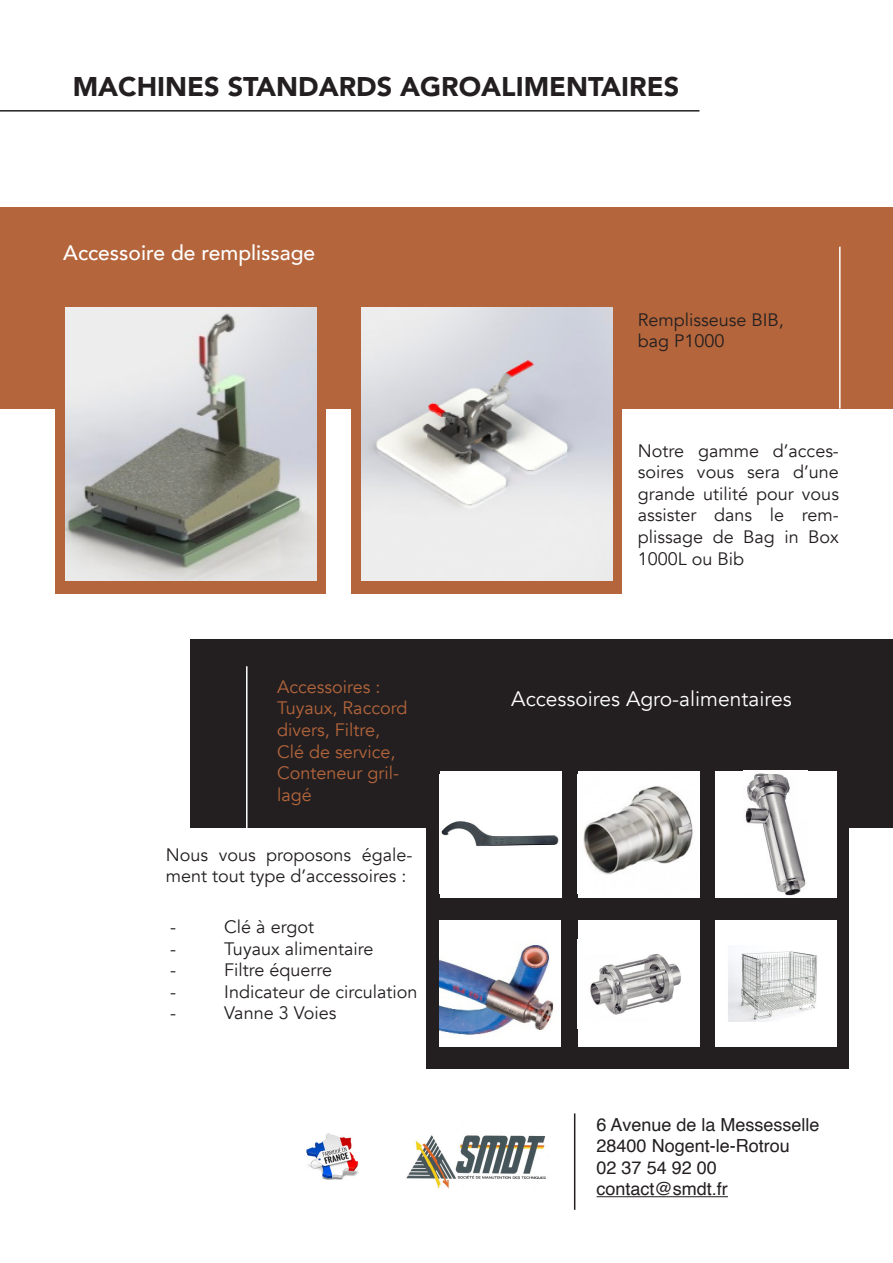
<style>
.page{position:relative;width:893px;height:1263px;background:#fff}
.page>*{position:absolute;margin:0;border:0;box-sizing:border-box;transform-origin:0 0}
.t1{font:900 27px "Avenir";color:#231f20}
.t2{font:21px "Avenir";color:#fff}
.t3{font:500 21px "Avenir";color:#fff}
.t4{font:18px/21.6px "Avenir";color:#231f20;text-align:justify}
.t5{font:18px/21.6px "Avenir";color:#b4653b}
.t6{font:18px "Helvetica";color:#231f20}
</style>
<div class="page">
<div style="left:55px;top:248px;width:270px;height:345px;background:#b4653b"></div>
<div style="left:426px;top:715px;width:423px;height:354px;background:#231f20"></div>
<div style="left:0;top:207px;width:893px;height:202px;background:#b4653b"></div>
<div style="left:190px;top:640px;width:703px;height:188px;background:#231f20"></div>
<hr style="left:0;top:110px;width:699px;height:2px;background:#231f20">
<hr style="left:574px;top:1113px;width:1px;height:97px;background:#231f20">
<div style="left:352px;top:256px;width:270px;height:337px;background:#b4653b"></div>
<img style="left:66px;top:308px;width:250px;height:273px">
<img style="left:362px;top:308px;width:250px;height:273px">
<div style="left:578px;top:771px;width:121px;height:126px;background:#fff"></div>
<img style="left:583px;top:786px;width:110px;height:89px">
<div style="left:440px;top:771px;width:122px;height:126px;background:#fff"></div>
<img style="left:441px;top:821px;width:118px;height:25px">
<div style="left:715px;top:771px;width:122px;height:126px;background:#fff"></div>
<img style="left:745px;top:773px;width:61px;height:123px">
<div style="left:578px;top:921px;width:121px;height:126px;background:#fff"></div>
<div style="left:439px;top:921px;width:121px;height:126px;background:#fff"></div>
<img style="left:440px;top:944px;width:114px;height:91px">
<img style="left:590px;top:953px;width:91px;height:62px">
<div style="left:715px;top:921px;width:122px;height:126px;background:#fff"></div>
<img style="left:728px;top:951px;width:90px;height:71px">
<hr style="left:839px;top:247px;width:2px;height:162px;background:#fff">
<hr style="left:246px;top:666px;width:2px;height:162px;background:#fff">
<hr style="left:597px;top:1196px;width:131px;height:1px;background:#231f20">
<img style="left:406px;top:1135px;width:140px;height:54px">
<img style="left:306px;top:1133px;width:53px;height:47px">
<p class="t1" style="left:73px;top:63px;width:608px">MACHINES STANDARDS AGROALIMENTAIRES</p>
<p class="t3" style="left:63px;top:235px;width:254px">Accessoire de remplissage</p>
<p class="t5" style="left:277px;top:676px;width:105px">Accessoires :</p>
<p class="t5" style="left:277px;top:698px;width:132px">Tuyaux, Raccord divers, Filtre,<br>Clé de service,<br>Conteneur gril&shy;lagé</p>
<p class="t4" style="left:166px;top:844px;width:248px">Nous vous proposons égale&shy;ment tout type d’accessoires :</p>
<p class="t4" style="left:170px;top:916px;width:7px">-</p>
<p class="t4" style="left:224px;top:916px;width:91px">Clé à ergot</p>
<p class="t4" style="left:170px;top:938px;width:7px">-</p>
<p class="t4" style="left:224px;top:938px;width:151px">Tuyaux alimentaire</p>
<p class="t4" style="left:170px;top:959px;width:7px">-</p>
<p class="t4" style="left:224px;top:959px;width:109px">Filtre équerre</p>
<p class="t4" style="left:170px;top:981px;width:7px">-</p>
<p class="t4" style="left:224px;top:981px;width:195px">Indicateur de circulation</p>
<p class="t4" style="left:170px;top:1003px;width:7px">-</p>
<p class="t4" style="left:224px;top:1003px;width:114px">Vanne 3 Voies</p>
<p class="t4" style="left:638px;top:309px;width:148px">Remplisseuse BIB,</p>
<p class="t4" style="left:638px;top:331px;width:88px">bag P1000</p>
<p class="t4" style="left:638px;top:440px;width:203px">Notre gamme d’acces&shy;soires vous sera d’une grande utilité pour vous assister dans le rem&shy;plissage de Bag in Box 1000L ou Bib</p>
<p class="t2" style="left:511px;top:686px;width:282px">Accessoires Agro-alimentaires</p>
<p class="t6" style="left:597px;top:1110px;width:224px">6 Avenue de la Messesselle</p>
<p class="t6" style="left:597px;top:1132px;width:195px">28400 Nogent-le-Rotrou</p>
<p class="t6" style="left:597px;top:1153px;width:122px">02 37 54 92 00</p>
<p class="t6" style="left:597px;top:1175px;width:133px">contact@smdt.fr</p>
</div>
